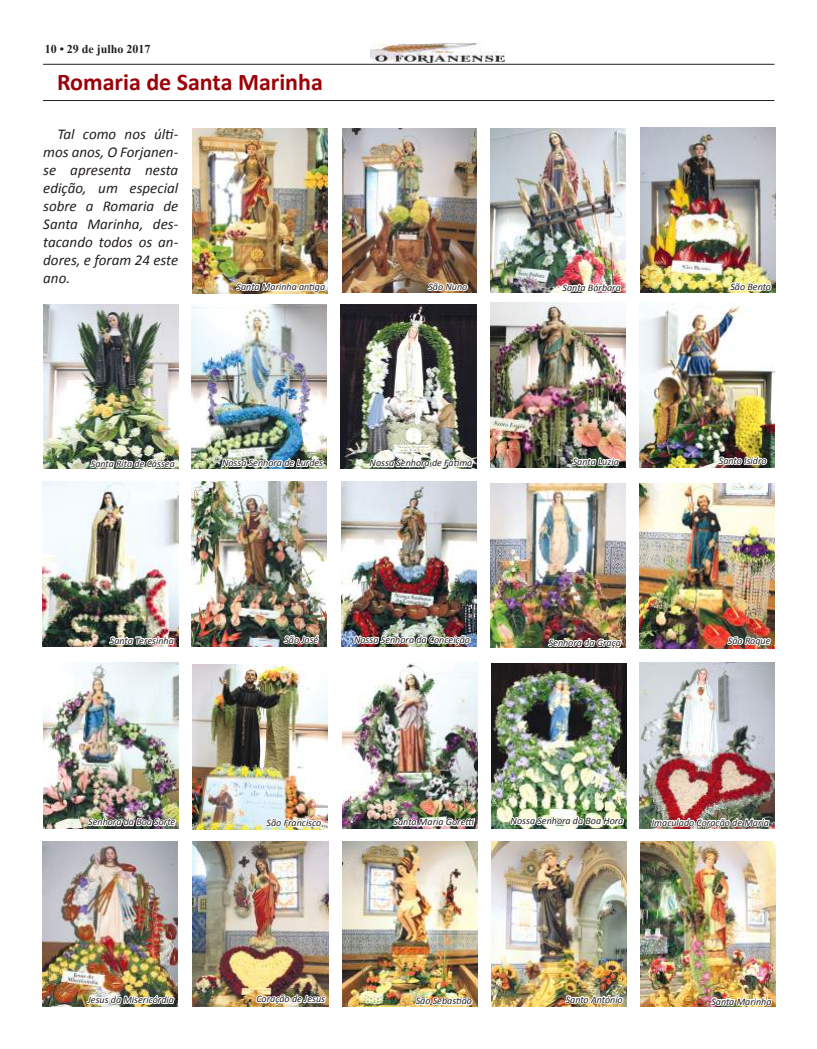
<style>
.page{position:relative;width:817px;height:1049px;background:#fff}
.page>*{position:absolute;margin:0;border:0;box-sizing:border-box;transform-origin:0 0}
.t1{font:700 24px "Calibri";color:#9c0208}
.t2{font:italic 15px/18px "Calibri";color:#241f1f;text-align:justify}
.t3{font:700 12px "Times New Roman";color:#241f1f}
.t4{font:italic 10px "Calibri";color:#241f1f}
</style>
<div class="page">
<img style="left:192px;top:481px;width:135px;height:165px">
<img style="left:191px;top:306px;width:135px;height:163px">
<img style="left:341px;top:481px;width:135px;height:165px">
<img style="left:43px;top:662px;width:135px;height:166px">
<img style="left:192px;top:664px;width:135px;height:165px">
<img style="left:342px;top:663px;width:135px;height:166px">
<img style="left:639px;top:663px;width:135px;height:166px">
<img style="left:43px;top:841px;width:134px;height:165px">
<img style="left:491px;top:663px;width:135px;height:165px">
<img style="left:340px;top:304px;width:136px;height:165px">
<img style="left:43px;top:481px;width:135px;height:165px">
<img style="left:639px;top:303px;width:135px;height:165px">
<img style="left:490px;top:303px;width:135px;height:165px">
<img style="left:43px;top:304px;width:135px;height:165px">
<img style="left:640px;top:128px;width:135px;height:165px">
<img style="left:490px;top:129px;width:135px;height:164px">
<img style="left:342px;top:841px;width:135px;height:165px">
<img style="left:193px;top:129px;width:135px;height:164px">
<img style="left:491px;top:841px;width:135px;height:165px">
<img style="left:640px;top:842px;width:135px;height:165px">
<img style="left:193px;top:841px;width:135px;height:165px">
<img style="left:490px;top:484px;width:135px;height:164px">
<img style="left:342px;top:129px;width:134px;height:164px">
<img style="left:639px;top:483px;width:135px;height:165px">
<img style="left:546px;top:619px;width:77px;height:48px">
<img style="left:509px;top:797px;width:116px;height:48px">
<img style="left:413px;top:977px;width:61px;height:30px">
<svg style="left:426px;top:264px;width:43px;height:47px"></svg>
<img style="left:560px;top:264px;width:62px;height:47px">
<img style="left:88px;top:440px;width:89px;height:48px">
<img style="left:107px;top:617px;width:69px;height:47px">
<img style="left:368px;top:439px;width:106px;height:48px">
<img style="left:86px;top:798px;width:92px;height:48px">
<img style="left:85px;top:976px;width:91px;height:31px">
<img style="left:570px;top:438px;width:50px;height:47px">
<img style="left:650px;top:799px;width:120px;height:47px">
<img style="left:264px;top:802px;width:59px;height:45px">
<img style="left:725px;top:618px;width:47px;height:48px">
<svg style="left:727px;top:266px;width:46px;height:44px"></svg>
<img style="left:352px;top:616px;width:120px;height:48px">
<img style="left:391px;top:798px;width:85px;height:48px">
<img style="left:220px;top:439px;width:105px;height:48px">
<img style="left:716px;top:440px;width:52px;height:45px">
<img style="left:708px;top:978px;width:65px;height:29px">
<img style="left:563px;top:970px;width:61px;height:37px">
<img style="left:254px;top:977px;width:73px;height:30px">
<img style="left:234px;top:263px;width:93px;height:49px">
<img style="left:370px;top:44px;width:134px;height:19px">
<hr style="left:43px;top:100px;width:731px;height:1px;background:#241f1f">
<hr style="left:43px;top:64px;width:731px;height:1px;background:#241f1f">
<svg style="left:282px;top:619px;width:39px;height:28px"></svg>
<p class="t3" style="left:45px;top:41px;width:107px">10 • 29 de julho 2017</p>
<h1 class="t1" style="left:57px;top:67px;width:267px">Romaria de Santa Marinha</h1>
<h2 class="t2" style="left:43px;top:124px;width:136px;text-indent:14px">Tal como nos últi&shy;mos anos, O Forjanen&shy;se apresenta nesta edição, um especial sobre a Romaria de Santa Marinha, des&shy;tacando todos os an&shy;dores, e foram 24 este ano.</h2>
<p class="t4" style="left:236px;top:280px;width:90px">Santa Marinha antiga</p>
<p class="t4" style="left:428px;top:280px;width:40px">São Nuno</p>
<p class="t4" style="left:562px;top:281px;width:60px">Santa Bárbara</p>
<p class="t4" style="left:730px;top:280px;width:42px">São Bento</p>
<p class="t4" style="left:91px;top:457px;width:85px">Santa Rita de Cássea</p>
<p class="t4" style="left:222px;top:456px;width:103px">Nossa Senhora de Lurdes</p>
<p class="t4" style="left:718px;top:454px;width:49px">Santo Isidro</p>
<p class="t4" style="left:572px;top:455px;width:48px">Santa Luzia</p>
<p class="t4" style="left:369px;top:456px;width:104px">Nossa Senhora de Fátima</p>
<p class="t4" style="left:110px;top:633px;width:65px">Santa Teresinha</p>
<p class="t4" style="left:284px;top:632px;width:36px">São José</p>
<p class="t4" style="left:354px;top:633px;width:117px">Nossa Senhora da Conceição</p>
<p class="t4" style="left:548px;top:636px;width:74px">Senhora da Graça</p>
<p class="t4" style="left:727px;top:634px;width:44px">São Roque</p>
<p class="t4" style="left:88px;top:815px;width:89px">Senhora da Boa Sorte</p>
<p class="t4" style="left:88px;top:993px;width:88px">Jesus da Misericórdia</p>
<p class="t4" style="left:510px;top:814px;width:114px">Nossa Senhora da Boa Hora</p>
<p class="t4" style="left:266px;top:816px;width:56px">São Francisco</p>
<p class="t4" style="left:651px;top:815px;width:119px">Imaculado Coração de Maria</p>
<p class="t4" style="left:393px;top:815px;width:82px">Santa Maria Goretti</p>
<p class="t4" style="left:256px;top:992px;width:70px">Coração de Jesus</p>
<p class="t4" style="left:565px;top:992px;width:59px">Santo António</p>
<p class="t4" style="left:711px;top:994px;width:62px">Santa Marinha</p>
<p class="t4" style="left:415px;top:994px;width:58px">São Sebastião</p>
</div>
